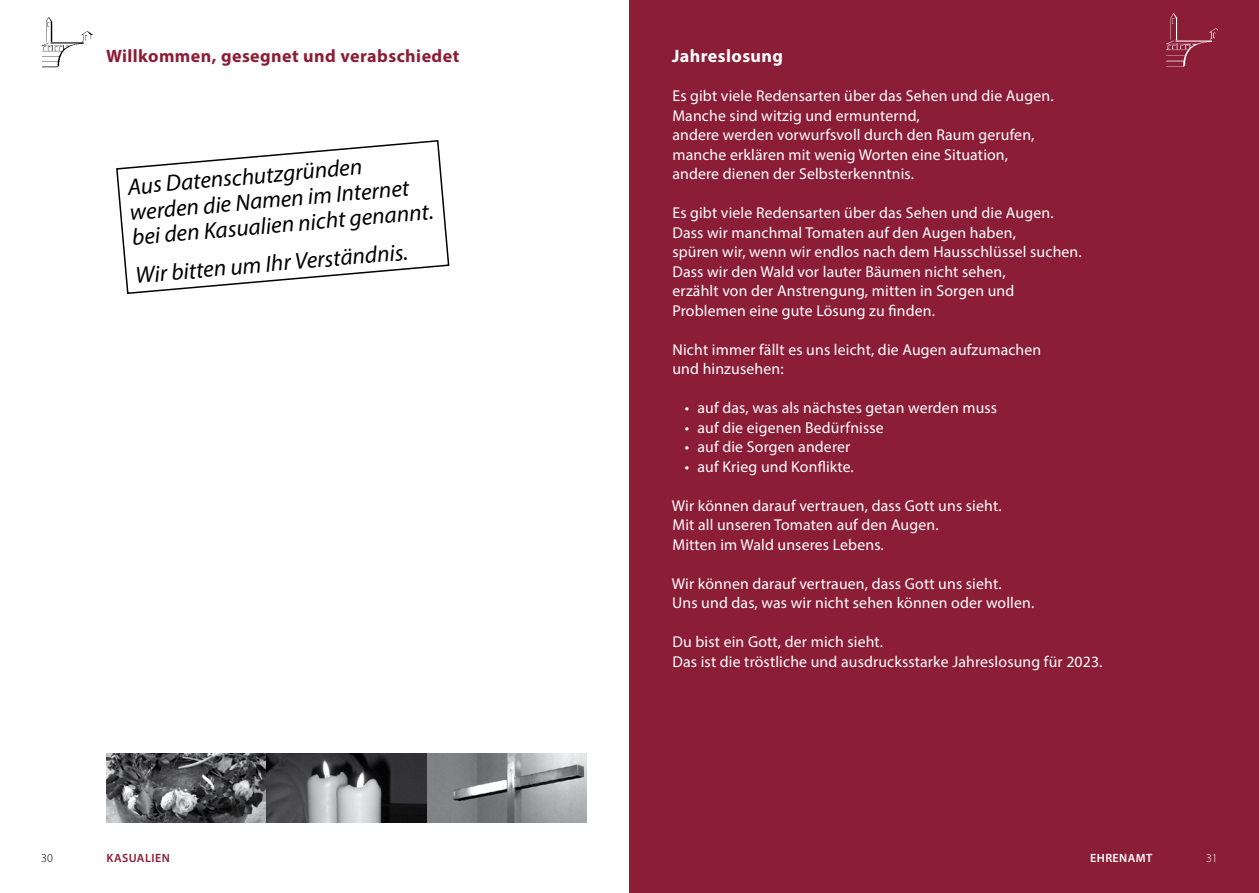
<style>
.page{position:relative;width:1259px;height:893px;background:#fff}
.page>*{position:absolute;margin:0;border:0;box-sizing:border-box;transform-origin:0 0}
.t1{font:italic 23.25px/25.3px "Myriad Pro";color:#000}
.t2{font:700 18px "Myriad Pro";letter-spacing:.025em;color:#8c1d36}
.t3{font:700 18px "Myriad Pro";letter-spacing:.025em;color:#fff}
.t4{font:15.75px/19.5px "Myriad Pro";letter-spacing:.01em;color:#fff}
.t5{font:600 12px "Myriad Pro";letter-spacing:.04em;color:#8c1d36}
.t6{font:600 12px "Myriad Pro";letter-spacing:.04em;color:#fff}
.t7{font:300 12px "Myriad Pro";color:#fff}
.t8{font:300 12px "Myriad Pro";color:#000}
</style>
<div class="page">
<img style="left:42px;top:17px;width:51px;height:50px">
<div style="left:629px;top:0;width:630px;height:893px;background:#8c1d36"></div>
<img style="left:106px;top:753px;width:160px;height:69px">
<img style="left:427px;top:753px;width:160px;height:69px">
<img style="left:266px;top:753px;width:161px;height:69px">
<svg style="left:116px;top:140px;width:334px;height:154px"></svg>
<p class="t2" style="left:106px;top:44px;width:355px">Willkommen, gesegnet und verabschiedet</p>
<h1 class="t1" style="left:127px;top:174px;width:304px;rotate:-5deg">Aus Datenschutzgründen werden die Namen im Internet bei den Kasualien nicht genannt.</h1>
<h1 class="t1" style="left:134px;top:262px;width:275px;rotate:-5deg">Wir bitten um Ihr Verständnis.</h1>
<p class="t8" style="left:41px;top:850px;width:13px">30</p>
<p class="t5" style="left:106px;top:850px;width:65px">KASUALIEN</p>
<p class="t3" style="left:672px;top:44px;width:113px">Jahreslosung</p>
<p class="t4" style="left:672px;top:86px;width:383px">Es gibt viele Redensarten über das Sehen und die Augen.<br>Manche sind witzig und ermunternd,<br>andere werden vorwurfsvoll durch den Raum gerufen, manche erklären mit wenig Worten eine Situation, andere dienen der Selbsterkenntnis.</p>
<p class="t4" style="left:672px;top:203px;width:411px">Es gibt viele Redensarten über das Sehen und die Augen.<br>Dass wir manchmal Tomaten auf den Augen haben,<br>spüren wir, wenn wir endlos nach dem Hausschlüssel suchen.<br>Dass wir den Wald vor lauter Bäumen nicht sehen,<br>erzählt von der Anstrengung, mitten in Sorgen und Problemen eine gute Lösung zu finden.</p>
<p class="t4" style="left:672px;top:339px;width:370px">Nicht immer fällt es uns leicht, die Augen aufzumachen und hinzusehen:</p>
<p class="t4" style="left:685px;top:398px;width:314px">• auf das, was als nächstes getan werden muss</p>
<p class="t4" style="left:685px;top:417px;width:200px">• auf die eigenen Bedürfnisse</p>
<p class="t4" style="left:685px;top:437px;width:167px">• auf die Sorgen anderer</p>
<p class="t4" style="left:685px;top:456px;width:171px">• auf Krieg und Konflikte.</p>
<p class="t4" style="left:672px;top:495px;width:331px">Wir können darauf vertrauen, dass Gott uns sieht.<br>Mit all unseren Tomaten auf den Augen.<br>Mitten im Wald unseres Lebens.</p>
<p class="t4" style="left:672px;top:573px;width:364px">Wir können darauf vertrauen, dass Gott uns sieht.<br>Uns und das, was wir nicht sehen können oder wollen.</p>
<p class="t4" style="left:672px;top:632px;width:431px">Du bist ein Gott, der mich sieht.<br>Das ist die tröstliche und ausdrucksstarke Jahreslosung für 2023.</p>
<p class="t6" style="left:1090px;top:850px;width:64px">EHRENAMT</p>
<p class="t7" style="left:1206px;top:850px;width:13px">31</p>
</div>
